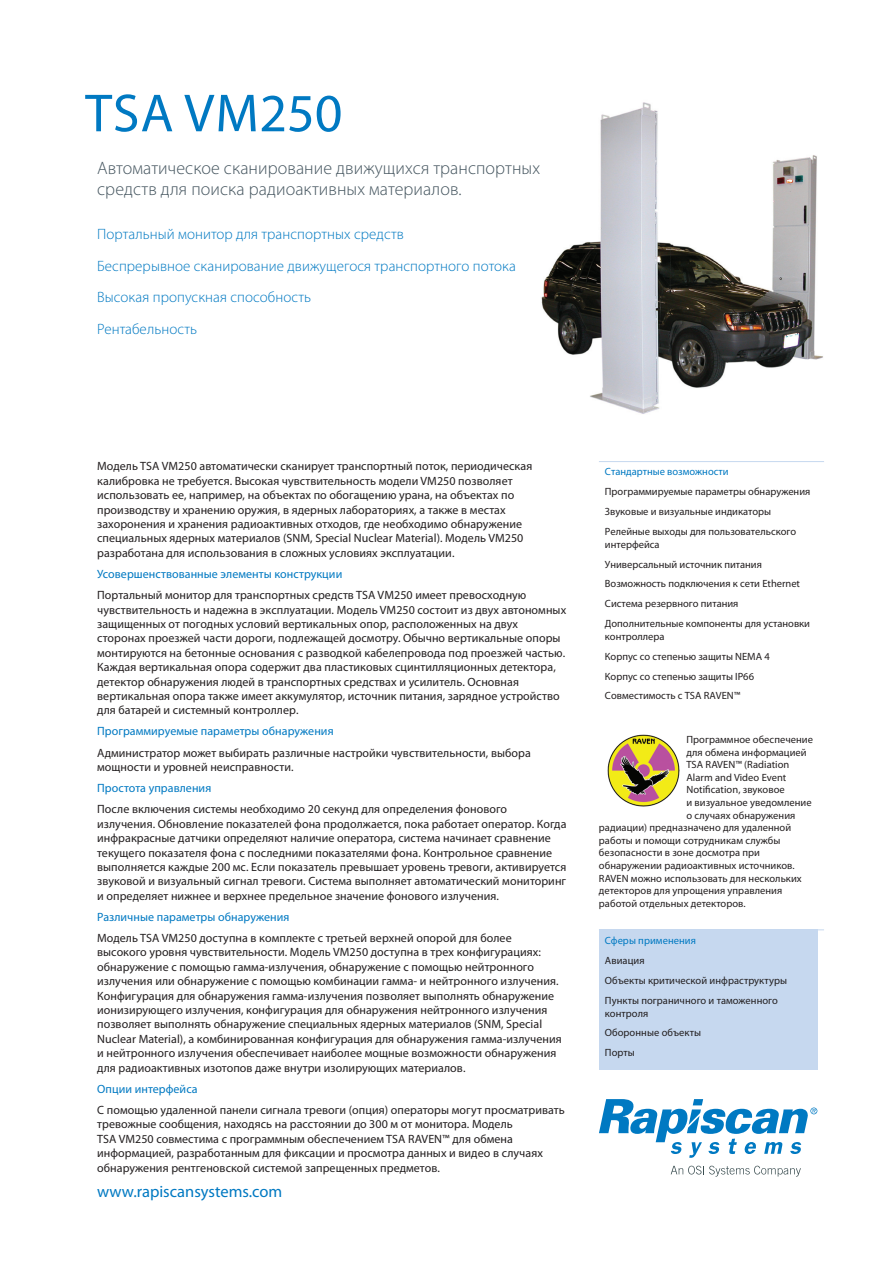
<style>
.page{position:relative;width:893px;height:1263px;background:#fff}
.page>*{position:absolute;margin:0;border:0;box-sizing:border-box;transform-origin:0 0}
.t1{font:54px "Myriad Pro";letter-spacing:.01em;color:#0079c2}
.t2{font:300 18px/21.6px "Myriad Pro";letter-spacing:.005em;color:#45555f}
.t3{font:16.5px "Myriad Pro";color:#0079c2}
.t4{font:300 15px/31.5px "Myriad Pro";letter-spacing:.005em;color:#0079c2}
.t5{font:12px/14.4px "Myriad Pro";letter-spacing:.005em;color:#231f20}
.t6{font:12px "Myriad Pro";letter-spacing:.005em;color:#0079c2}
.t7{font:10.5px/20px "Myriad Pro";color:#231f20}
.t8{font:10.5px "Myriad Pro";color:#0079c2}
</style>
<div class="page">
<svg style="left:599px;top:1099px;width:218px;height:59px"></svg>
<svg style="left:671px;top:1166px;width:130px;height:10px"></svg>
<img style="left:541px;top:102px;width:282px;height:312px">
<hr style="left:599px;top:461px;width:225px;height:1px;background:#c6d8ef">
<div style="left:599px;top:930px;width:218px;height:140px;background:#c6d8ef"></div>
<hr style="left:599px;top:929px;width:225px;height:1px;background:#c6d8ef">
<img style="left:608px;top:734px;width:72px;height:72px">
<h1 class="t1" style="left:85px;top:84px;width:259px">TSA VM250</h1>
<h2 class="t2" style="left:97px;top:157px;width:444px">Автоматическое сканирование движущихся транспортных средств для поиска радиоактивных материалов.</h2>
<p class="t4" style="left:97px;top:219px;width:420px">Портальный монитор для транспортных средств<br>Беспрерывное сканирование движущегося транспортного потока Высокая пропускная способность<br>Рентабельность</p>
<p class="t5" style="left:97px;top:459px;width:437px">Модель TSA VM250 автоматически сканирует транспортный поток, периодическая калибровка не требуется. Высокая чувствительность модели VM250 позволяет использовать ее, например, на объектах по обогащению урана, на объектах по производству и хранению оружия, в ядерных лабораториях, а также в местах захоронения и хранения радиоактивных отходов, где необходимо обнаружение специальных ядерных материалов (SNM, Special Nuclear Material). Модель VM250 разработана для использования в сложных условиях эксплуатации.</p>
<p class="t6" style="left:97px;top:567px;width:247px">Усовершенствованные элементы конструкции</p>
<p class="t5" style="left:97px;top:588px;width:470px">Портальный монитор для транспортных средств TSA VM250 имеет превосходную чувствительность и надежна в эксплуатации. Модель VM250 состоит из двух автономных защищенных от погодных условий вертикальных опор, расположенных на двух сторонах проезжей части дороги, подлежащей досмотру. Обычно вертикальные опоры монтируются на бетонные основания с разводкой кабелепровода под проезжей частью.<br>Каждая вертикальная опора содержит два пластиковых сцинтилляционных детектора, детектор обнаружения людей в транспортных средствах и усилитель. Основная вертикальная опора также имеет аккумулятор, источник питания, зарядное устройство для батарей и системный контроллер.</p>
<p class="t6" style="left:97px;top:725px;width:238px">Программируемые параметры обнаружения</p>
<p class="t5" style="left:97px;top:746px;width:435px">Администратор может выбирать различные настройки чувствительности, выбора мощности и уровней неисправности.</p>
<p class="t6" style="left:97px;top:781px;width:116px">Простота управления</p>
<p class="t5" style="left:97px;top:802px;width:471px">После включения системы необходимо 20 секунд для определения фонового излучения. Обновление показателей фона продолжается, пока работает оператор. Когда инфракрасные датчики определяют наличие оператора, система начинает сравнение текущего показателя фона с последними показателями фона. Контрольное сравнение выполняется каждые 200 мс. Если показатель превышает уровень тревоги, активируется звуковой и визуальный сигнал тревоги. Система выполняет автоматический мониторинг и определяет нижнее и верхнее предельное значение фонового излучения.</p>
<p class="t6" style="left:97px;top:910px;width:194px">Различные параметры обнаружения</p>
<p class="t5" style="left:97px;top:931px;width:466px">Модель TSA VM250 доступна в комплекте с третьей верхней опорой для более высокого уровня чувствительности. Модель VM250 доступна в трех конфигурациях: обнаружение с помощью гамма-излучения, обнаружение с помощью нейтронного излучения или обнаружение с помощью комбинации гамма- и нейтронного излучения.<br>Конфигурация для обнаружения гамма-излучения позволяет выполнять обнаружение ионизирующего излучения, конфигурация для обнаружения нейтронного излучения позволяет выполнять обнаружение специальных ядерных материалов (SNM, Special Nuclear Material), а комбинированная конфигурация для обнаружения гамма-излучения и нейтронного излучения обеспечивает наиболее мощные возможности обнаружения для радиоактивных изотопов даже внутри изолирующих материалов.</p>
<p class="t6" style="left:97px;top:1082px;width:102px">Опции интерфейса</p>
<p class="t5" style="left:97px;top:1103px;width:469px">С помощью удаленной панели сигнала тревоги (опция) операторы могут просматривать тревожные сообщения, находясь на расстоянии до 300 м от монитора. Модель<br>TSA VM250 совместима с программным обеспечением TSA RAVEN™ для обмена информацией, разработанным для фиксации и просмотра данных и видео в случаях обнаружения рентгеновской системой запрещенных предметов.</p>
<h3 class="t3" style="left:97px;top:1182px;width:187px">www.rapiscansystems.com</h3>
<p class="t8" style="left:605px;top:466px;width:125px">Стандартные возможности</p>
<p class="t7" style="left:605px;top:482px;width:207px">Программируемые параметры обнаружения<br>Звуковые и визуальные индикаторы<br>Релейные выходы для пользовательского</p>
<p class="t7" style="left:605px;top:534px;width:207px">интерфейса<br>Универсальный источник питания<br>Возможность подключения к сети Ethernet<br>Система резервного питания<br>Дополнительные компоненты для установки</p>
<p class="t7" style="left:605px;top:626px;width:166px">контроллера<br>Корпус со степенью защиты NEMA 4<br>Корпус со степенью защиты IP66<br>Совместимость с TSA RAVEN™</p>
<p class="t7" style="left:686px;top:730px;width:128px">Программное обеспечение</p>
<p class="t7" style="left:686px;top:742px;width:122px">для обмена информацией</p>
<p class="t7" style="left:686px;top:755px;width:105px">TSA RAVEN™ (Radiation</p>
<p class="t7" style="left:686px;top:767px;width:102px">Alarm and Video Event</p>
<p class="t7" style="left:686px;top:780px;width:100px">Notification, звуковое</p>
<p class="t7" style="left:686px;top:793px;width:127px">и визуальное уведомление</p>
<p class="t7" style="left:686px;top:805px;width:111px">о случаях обнаружения</p>
<p class="t7" style="left:599px;top:818px;width:194px">радиации) предназначено для удаленной</p>
<p class="t7" style="left:599px;top:830px;width:183px">работы и помощи сотрудникам службы</p>
<p class="t7" style="left:599px;top:843px;width:163px">безопасности в зоне досмотра при</p>
<p class="t7" style="left:599px;top:856px;width:197px">обнаружении радиоактивных источников.</p>
<p class="t7" style="left:599px;top:868px;width:204px">RAVEN можно использовать для нескольких</p>
<p class="t7" style="left:599px;top:881px;width:185px">детекторов для упрощения управления</p>
<p class="t7" style="left:599px;top:893px;width:148px">работой отдельных детекторов.</p>
<p class="t8" style="left:605px;top:934px;width:93px">Сферы применения</p>
<p class="t7" style="left:605px;top:950px;width:184px">Авиация<br>Объекты критической инфраструктуры<br>Пункты пограничного и таможенного</p>
<p class="t7" style="left:605px;top:1003px;width:98px">контроля<br>Оборонные объекты<br>Порты</p>
</div>
